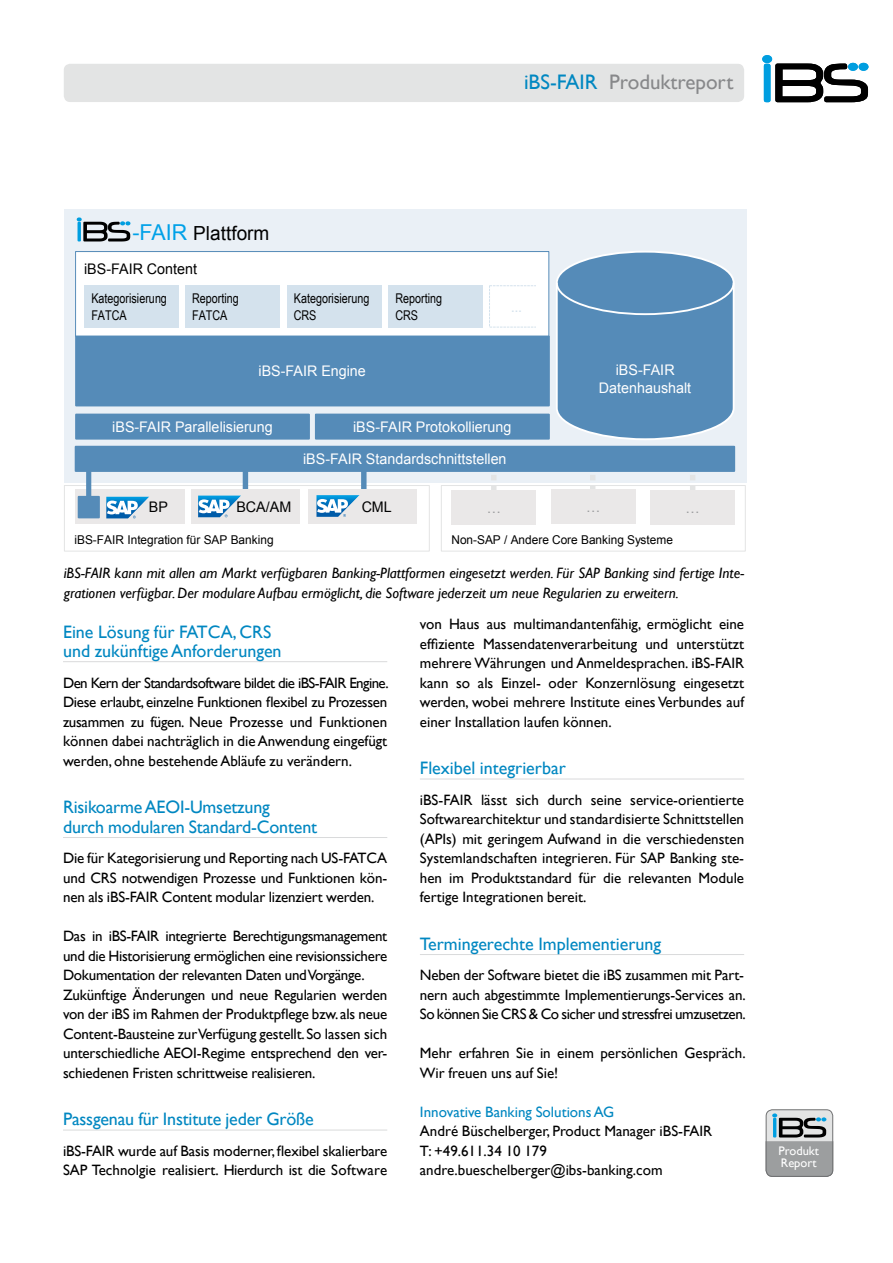
<style>
.page{position:relative;width:893px;height:1263px;background:#fff}
.page>*{position:absolute;margin:0;border:0;box-sizing:border-box;transform-origin:0 0}
.t1{font:21px "Gill Sans";color:#87888a}
.t2{font:19.5px "Arial";color:#000}
.t3{font:18px/19.5px "Gill Sans";color:#0087c1}
.t4{font:15px/19.5px "Gill Sans";letter-spacing:-.01em;color:#000;text-align:justify}
.t5{font:italic 15px/19.5px "Gill Sans";color:#000}
.t6{font:15px "Gill Sans";color:#0087c1}
.t7{font:14.55px/17.5px "Arial";color:#fff;text-align:center}
.t8{font:14.55px "Arial";letter-spacing:.005em;color:#000}
.t9{font:14.55px "Arial";color:#9c9d9f}
.t10{font:13.5px/17.2px "Arial Narrow";color:#000}
.t11{font:700 13.5px "Arial Narrow";color:#d4e2ed}
.t12{font:12.45px/12.5px "Gill Sans";color:#fff}
.t13{font:12.15px "Arial";color:#000}
.s1{color:#0087c1}
.s2{font-size:21.9px;color:#00a1e8}
</style>
<div class="page">
<div style="left:64px;top:64px;width:680px;height:38px;background:#e3e4e4;border-radius:6px"></div>
<div style="left:766px;top:1110px;width:67px;height:66px;background:#e3e4e4;border-radius:6px"></div>
<div style="left:766px;top:1109px;width:67px;height:68px;border:1px solid #707172;border-radius:6px"></div>
<svg style="left:765px;top:1113px;width:68px;height:64px"></svg>
<div style="left:441px;top:485px;width:305px;height:66px;border:1px solid #e3e4e4"></div>
<div style="left:64px;top:485px;width:366px;height:66px;border:1px solid #e3e4e4"></div>
<div style="left:64px;top:209px;width:683px;height:274px;background:#eaf0f6"></div>
<div style="left:76px;top:252px;width:473px;height:84px;background:#fff"></div>
<div style="left:75px;top:251px;width:474px;height:86px;border:1px solid #558bb8"></div>
<div style="left:76px;top:336px;width:473px;height:69px;background:#558bb8"></div>
<div style="left:75px;top:336px;width:475px;height:70px;border:2px solid #558bb8"></div>
<div style="left:76px;top:415px;width:233px;height:24px;background:#558bb8"></div>
<div style="left:75px;top:414px;width:235px;height:26px;border:2px solid #558bb8"></div>
<div style="left:316px;top:415px;width:233px;height:24px;background:#558bb8"></div>
<div style="left:315px;top:414px;width:235px;height:26px;border:2px solid #558bb8"></div>
<svg style="left:556px;top:251px;width:179px;height:189px;background:#6797bf"></svg>
<div style="left:361px;top:459px;width:6px;height:33px;background:#558bb8"></div>
<div style="left:309px;top:490px;width:108px;height:34px;background:#eae8e8"></div>
<img style="left:316px;top:495px;width:43px;height:22px">
<svg style="left:317px;top:499px;width:31px;height:18px"></svg>
<div style="left:243px;top:459px;width:5px;height:33px;background:#558bb8"></div>
<div style="left:192px;top:490px;width:108px;height:34px;background:#eae8e8"></div>
<img style="left:198px;top:496px;width:43px;height:21px">
<svg style="left:199px;top:499px;width:31px;height:18px"></svg>
<div style="left:75px;top:490px;width:110px;height:34px;background:#eae8e8"></div>
<div style="left:79px;top:497px;width:20px;height:20px;background:#558bb8"></div>
<div style="left:78px;top:496px;width:22px;height:22px;border:2px solid #558bb8"></div>
<img style="left:106px;top:497px;width:43px;height:21px">
<svg style="left:107px;top:501px;width:31px;height:17px"></svg>
<div style="left:86px;top:458px;width:5px;height:50px;border:2px solid #558bb8"></div>
<svg style="left:590px;top:475px;width:5px;height:15px"></svg>
<svg style="left:690px;top:475px;width:5px;height:15px"></svg>
<svg style="left:491px;top:475px;width:6px;height:15px"></svg>
<div style="left:452px;top:490px;width:84px;height:35px;background:#eae8e8"></div>
<div style="left:551px;top:490px;width:84px;height:34px;background:#eae8e8"></div>
<div style="left:650px;top:490px;width:85px;height:35px;background:#eae8e8"></div>
<div style="left:76px;top:447px;width:658px;height:24px;background:#558bb8"></div>
<div style="left:75px;top:446px;width:660px;height:26px;border:2px solid #558bb8"></div>
<svg style="left:77px;top:217px;width:53px;height:24px"></svg>
<div style="left:85px;top:285px;width:94px;height:43px;background:#d4e2ed"></div>
<div style="left:186px;top:285px;width:94px;height:43px;background:#d4e2ed"></div>
<div style="left:287px;top:285px;width:94px;height:43px;background:#d4e2ed"></div>
<div style="left:389px;top:285px;width:94px;height:43px;background:#d4e2ed"></div>
<div style="left:489px;top:285px;width:54px;height:42px;border:1px dashed #d4e2ed"></div>
<div style="left:537px;top:280px;width:10px;height:52px;background:#fff"></div>
<svg style="left:764px;top:64px;width:104px;height:38px"></svg>
<div style="left:762px;top:55px;width:10px;height:8px;background:#009ee0;border-radius:50%"></div>
<div style="left:848px;top:63px;width:10px;height:8px;background:#009ee0;border-radius:50%"></div>
<div style="left:859px;top:63px;width:9px;height:8px;background:#009ee0;border-radius:50%"></div>
<hr style="left:420px;top:779px;width:324px;height:1px;background:#d9dadb">
<hr style="left:420px;top:954px;width:324px;height:1px;background:#d9dadb">
<hr style="left:63px;top:661px;width:324px;height:1px;background:#d9dadb">
<hr style="left:63px;top:837px;width:324px;height:1px;background:#d9dadb">
<hr style="left:63px;top:1130px;width:324px;height:1px;background:#d9dadb">
<h1 class="t1" style="left:524px;top:70px;width:211px"><span class="s1">iBS-FAIR</span> Produktreport</h1>
<h2 class="t2" style="left:132px;top:219px;width:138px"><span class="s2">-FAIR</span> Plattform</h2>
<p class="t8" style="left:84px;top:259px;width:115px">iBS-FAIR Content</p>
<p class="t10" style="left:91px;top:289px;width:77px">Kategorisierung<br>FATCA</p>
<p class="t10" style="left:192px;top:289px;width:48px">Reporting<br>FATCA</p>
<p class="t10" style="left:294px;top:289px;width:77px">Kategorisierung<br>CRS</p>
<p class="t10" style="left:395px;top:289px;width:48px">Reporting<br>CRS</p>
<p class="t7" style="left:259px;top:362px;width:109px">iBS-FAIR Engine</p>
<p class="t11" style="left:511px;top:297px;width:12px">…</p>
<p class="t7" style="left:112px;top:418px;width:162px">iBS-FAIR Parallelisierung</p>
<p class="t7" style="left:353px;top:418px;width:160px">iBS-FAIR Protokollierung</p>
<p class="t7" style="left:303px;top:450px;width:205px">iBS-FAIR Standardschnittstellen</p>
<p class="t7" style="left:599px;top:361px;width:94px">iBS-FAIR<br>Datenhaushalt</p>
<p class="t8" style="left:149px;top:497px;width:21px">BP</p>
<p class="t8" style="left:236px;top:497px;width:56px">BCA/AM</p>
<p class="t8" style="left:362px;top:497px;width:32px">CML</p>
<p class="t9" style="left:487px;top:498px;width:16px">…</p>
<p class="t9" style="left:586px;top:497px;width:16px">…</p>
<p class="t9" style="left:685px;top:498px;width:16px">…</p>
<p class="t13" style="left:75px;top:531px;width:201px">iBS-FAIR Integration für SAP Banking</p>
<p class="t13" style="left:451px;top:531px;width:223px">Non-SAP / Andere Core Banking Systeme</p>
<p class="t5" style="left:64px;top:563px;width:682px">iBS-FAIR kann mit allen am Markt verfügbaren Banking-Plattformen eingesetzt werden. Für SAP Banking sind fertige Inte&shy;grationen verfügbar. Der modulare Aufbau ermöglicht, die Software jederzeit um neue Regularien zu erweitern.</p>
<p class="t3" style="left:63px;top:622px;width:220px">Eine Lösung für FATCA, CRS und zukünftige Anforderungen</p>
<p class="t4" style="left:63px;top:673px;width:327px">Den Kern der Standardsoftware bildet die iBS-FAIR Engine.<br>Diese erlaubt, einzelne Funktionen flexibel zu Prozessen zusammen zu fügen. Neue Prozesse und Funktionen können dabei nachträglich in die Anwendung eingefügt werden, ohne bestehende Abläufe zu verändern.</p>
<p class="t3" style="left:63px;top:798px;width:256px">Risikoarme AEOI-Umsetzung<br>durch modularen Standard-Content</p>
<p class="t4" style="left:63px;top:849px;width:326px">Die für Kategorisierung und Reporting nach US-FATCA und CRS notwendigen Prozesse und Funktionen kön&shy;nen als iBS-FAIR Content modular lizenziert werden.</p>
<p class="t4" style="left:63px;top:927px;width:326px;text-align:left">Das in iBS-FAIR integrierte Berechtigungsmanagement und die Historisierung ermöglichen eine revisionssichere Dokumentation der relevanten Daten und Vorgänge.<br>Zukünftige Änderungen und neue Regularien werden von der iBS im Rahmen der Produktpflege bzw. als neue Content-Bausteine zur Verfügung gestellt. So lassen sich unterschiedliche AEOI-Regime entsprechend den ver&shy;schiedenen Fristen schrittweise realisieren.</p>
<p class="t3" style="left:63px;top:1110px;width:252px">Passgenau für Institute jeder Größe</p>
<p class="t4" style="left:63px;top:1141px;width:326px">iBS-FAIR wurde auf Basis moderner, flexibel skalierbare<br>SAP Technolgie realisiert. Hierdurch ist die Software</p>
<p class="t4" style="left:420px;top:615px;width:326px">von Haus aus multimandantenfähig, ermöglicht eine effiziente Massendatenverarbeitung und unterstützt mehrere Währungen und Anmeldesprachen. iBS-FAIR kann so als Einzel- oder Konzernlösung eingesetzt werden, wobei mehrere Institute eines Verbundes auf einer Installation laufen können.</p>
<p class="t3" style="left:420px;top:759px;width:147px">Flexibel integrierbar</p>
<p class="t4" style="left:420px;top:790px;width:326px">iBS-FAIR lässt sich durch seine service-orientierte Softwarearchitektur und standardisierte Schnittstellen (APIs) mit geringem Aufwand in die verschiedensten Systemlandschaften integrieren. Für SAP Banking ste&shy;hen im Produktstandard für die relevanten Module fertige Integrationen bereit.</p>
<p class="t3" style="left:420px;top:934px;width:243px">Termingerechte Implementierung</p>
<p class="t4" style="left:420px;top:966px;width:327px">Neben der Software bietet die iBS zusammen mit Part&shy;nern auch abgestimmte Implementierungs-Services an.<br>So können Sie CRS &amp; Co sicher und stressfrei umzusetzen.</p>
<p class="t4" style="left:420px;top:1044px;width:327px">Mehr erfahren Sie in einem persönlichen Gespräch.<br>Wir freuen uns auf Sie!</p>
<p class="t6" style="left:420px;top:1103px;width:196px">Innovative Banking Solutions AG</p>
<p class="t4" style="left:420px;top:1122px;width:294px;text-align:left">André Büschelberger, Product Manager iBS-FAIR<br>T: +49.611.34 10 179 andre.bueschelberger@ibs-banking.com</p>
<p class="t12" style="left:778px;top:1144px;width:42px">Produkt<br>Report</p>
</div>
